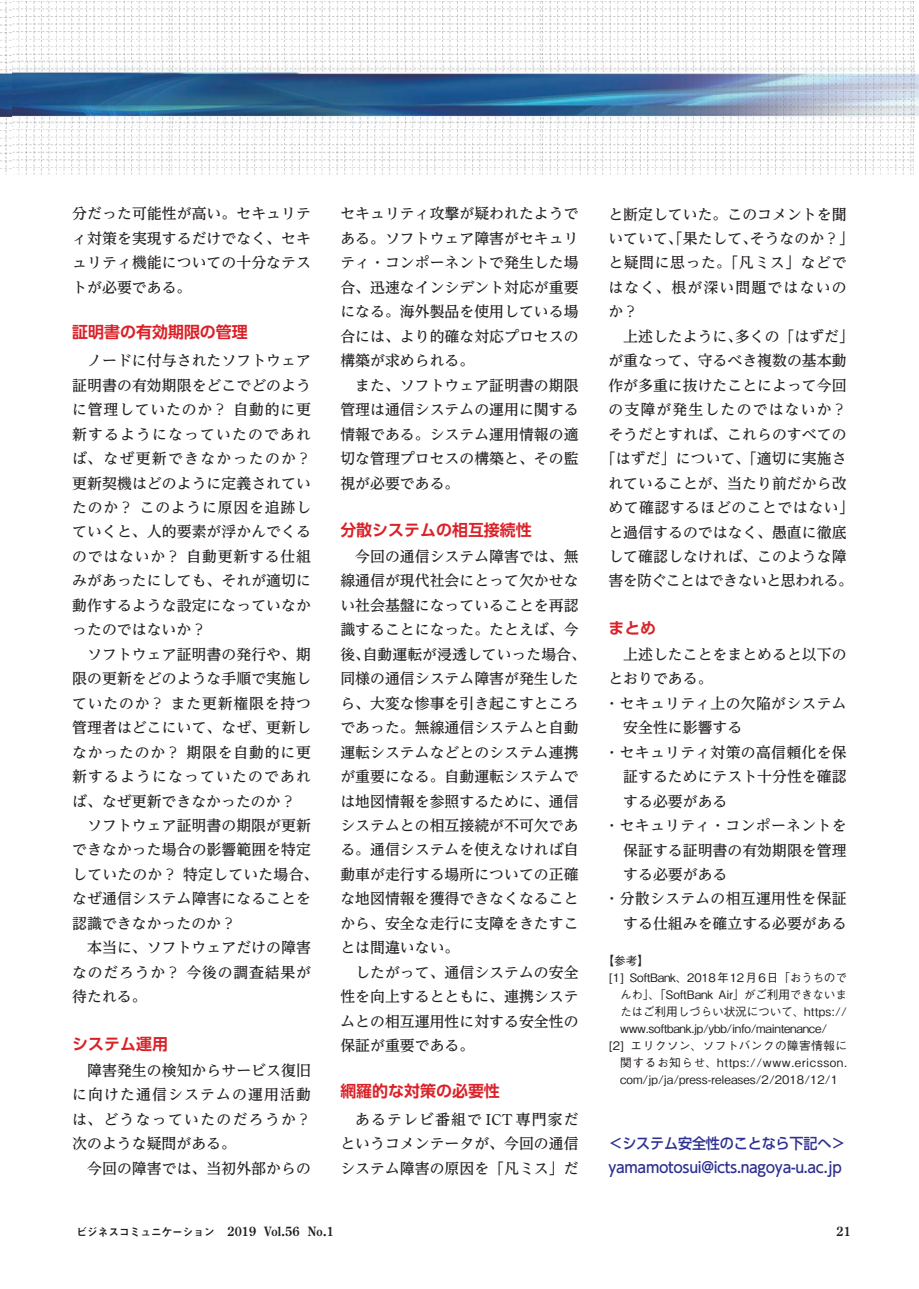
<style>
.page{position:relative;width:919px;height:1289px;background:#fff}
.page>*{position:absolute;margin:0;border:0;box-sizing:border-box;transform-origin:0 0}
.t1{font:700 15.9px "UD Shin Go Pro De";color:#da2128}
.t2{font:500 14.85px/24.5px "UD Reimin Pro";color:#231f20;text-align:justify}
.t3{font:500 14.85px/24.5px "UD Shin Go Pro";letter-spacing:-.02em;color:#2e3092;scale:.95 1}
.t4{font:500 14.85px "UD Reimin Pro";letter-spacing:-.035em;color:#231f20}
.t5{font:500 14.85px "UD Reimin Pro";letter-spacing:.035em;color:#231f20}
.t6{font:500 14.85px "UD Reimin Pro";letter-spacing:.02em;color:#231f20}
.t7{font:500 14.85px "UD Reimin Pro";letter-spacing:.075em;color:#231f20}
.t8{font:700 12.75px "Century Old Style";color:#231f20;scale:.85 1}
.t9{font:500 11.7px "Gothic BBB Pro";letter-spacing:-.01em;color:#231f20}
.t10{font:500 11.7px "Gothic BBB Pro";letter-spacing:.05em;color:#231f20}
.t11{font:500 11.7px "Gothic BBB Pro";letter-spacing:.03em;color:#231f20}
.s1{font-weight:400}
.s2{font-family:"Century Old Style";font-weight:400}
.s3{font-family:"Midashi Go Pro MB31";font-weight:400;font-size:10.65px}
</style>
<div class="page">
<img style="left:0;top:0;width:914px;height:174px">
<img style="left:0;top:60px;width:918px;height:67px">
<p class="t2" style="left:72px;top:201px;width:240px">分だった可能性が高い。セキュリティ対策を実現するだけでなく、セキュリティ機能についての十分なテストが必要である。</p>
<p class="t1" style="left:72px;top:319px;width:177px">証明書の有効期限の管理</p>
<p class="t2" style="left:72px;top:348px;width:240px;text-indent:15px">ノードに付与されたソフトウェア証明書の有効期限をどこでどのように管理していたのか<span class="s1">？</span>自動的に更新するようになっていたのであれば、なぜ更新できなかったのか<span class="s1">？</span>更新契機はどのように定義されていたのか<span class="s1">？</span>このように原因を追跡していくと、人的要素が浮かんでくるのではないか<span class="s1">？</span>自動更新する仕組みがあったにしても、それが適切に動作するような設定になっていなかったのではないか<span class="s1">？</span></p>
<p class="t2" style="left:72px;top:641px;width:240px;text-indent:15px">ソフトウェア証明書の発行や、期限の更新をどのような手順で実施していたのか<span class="s1">？</span>また更新権限を持つ管理者はどこにいて、なぜ、更新しなかったのか<span class="s1">？</span>期限を自動的に更新するようになっていたのであれば、なぜ更新できなかったのか<span class="s1">？</span></p>
<p class="t2" style="left:72px;top:812px;width:247px;text-align:left;text-indent:15px">ソフトウェア証明書の期限が更新できなかった場合の影響範囲を特定していたのか<span class="s1">？</span>特定していた場合、なぜ通信システム障害になることを認識できなかったのか<span class="s1">？</span></p>
<p class="t2" style="left:72px;top:935px;width:240px;text-indent:15px">本当に、ソフトウェアだけの障害なのだろうか<span class="s1">？</span>今後の調査結果が待たれる。</p>
<p class="t1" style="left:72px;top:1031px;width:97px">システム運用</p>
<p class="t2" style="left:72px;top:1057px;width:240px;text-indent:15px">障害発生の検知からサービス復旧に向けた通信システムの運用活動は、どうなっていたのだろうか<span class="s1">？</span>次のような疑問がある。</p>
<p class="t2" style="left:87px;top:1155px;width:225px">今回の障害では、当初外部からの</p>
<p class="t2" style="left:340px;top:201px;width:240px">セキュリティ攻撃が疑われたようである。ソフトウェア障害がセキュリティ<span class="s1">・</span>コンポーネントで発生した場合、迅速なインシデント対応が重要になる。海外製品を使用している場合には、より的確な対応プロセスの構築が求められる。</p>
<p class="t2" style="left:340px;top:372px;width:240px;text-indent:15px">また、ソフトウェア証明書の期限管理は通信システムの運用に関する情報である。システム運用情報の適切な管理プロセスの構築と、その監視が必要である。</p>
<p class="t1" style="left:340px;top:516px;width:193px">分散システムの相互接続性</p>
<p class="t2" style="left:340px;top:543px;width:247px;text-align:left;text-indent:15px">今回の通信システム障害では、無線通信が現代社会にとって欠かせない社会基盤になっていることを再認識することになった。たとえば、今後、自動運転が浸透していった場合、同様の通信システム障害が発生したら、大変な惨事を引き起こすところであった。無線通信システムと自動運転システムなどとのシステム連携が重要になる。自動運転システムでは地図情報を参照するために、通信システムとの相互接続が不可欠である。通信システムを使えなければ自動車が走行する場所についての正確な地図情報を獲得できなくなることから、安全な走行に支障をきたすことは間違いない。</p>
<p class="t2" style="left:340px;top:959px;width:240px;text-indent:15px">したがって、通信システムの安全性を向上するとともに、連携システムとの相互運用性に対する安全性の保証が重要である。</p>
<p class="t1" style="left:340px;top:1078px;width:161px">網羅的な対策の必要性</p>
<p class="t2" style="left:340px;top:1106px;width:240px;text-indent:15px">あるテレビ番組で <span class="s2">ICT</span> 専門家だというコメンテータが、今回の通信システム障害の原因を「凡ミス」だ</p>
<p class="t2" style="left:608px;top:201px;width:247px;text-align:left">と断定していた。このコメントを聞いていて、「果たして、そうなのか<span class="s1">？</span>」と疑問に思った。「凡ミス」などではなく、根が深い問題ではないのか<span class="s1">？</span></p>
<p class="t2" style="left:623px;top:323px;width:232px">上述したように、多くの「はずだ」</p>
<p class="t2" style="left:608px;top:348px;width:240px">が重なって、守るべき複数の基本動</p>
<p class="t2" style="left:608px;top:372px;width:240px">作が多重に抜けたことによって今回</p>
<p class="t7" style="left:608px;top:397px;width:240px">の支障が発生したのではないか<span class="s1">？</span></p>
<p class="t2" style="left:608px;top:421px;width:240px">そうだとすれば、これらのすべての</p>
<p class="t2" style="left:601px;top:446px;width:247px">「はずだ」について、「適切に実施さ</p>
<p class="t2" style="left:608px;top:470px;width:240px">れていることが、当たり前だから改</p>
<p class="t5" style="left:608px;top:495px;width:247px">めて確認するほどのことではない」</p>
<p class="t2" style="left:608px;top:519px;width:240px">と過信するのではなく、愚直に徹底</p>
<p class="t2" style="left:608px;top:544px;width:240px">して確認しなければ、このような障</p>
<p class="t4" style="left:608px;top:568px;width:246px">害を防ぐことはできないと思われる。</p>
<p class="t1" style="left:608px;top:614px;width:49px">まとめ</p>
<p class="t2" style="left:623px;top:641px;width:225px">上述したことをまとめると以下の</p>
<p class="t2" style="left:608px;top:666px;width:106px">とおりである。</p>
<p class="t2" style="left:604px;top:690px;width:243px"><span class="s1">・</span>セキュリティ上の欠陥がシステム</p>
<p class="t2" style="left:623px;top:715px;width:121px">安全性に影響する</p>
<p class="t2" style="left:604px;top:739px;width:243px"><span class="s1">・</span>セキュリティ対策の高信頼化を保</p>
<p class="t2" style="left:623px;top:764px;width:225px">証するためにテスト十分性を確認</p>
<p class="t2" style="left:623px;top:788px;width:106px">する必要がある</p>
<p class="t6" style="left:604px;top:813px;width:243px"><span class="s1">・</span>セキュリティ<span class="s1">・</span>コンポーネントを</p>
<p class="t2" style="left:623px;top:837px;width:225px">保証する証明書の有効期限を管理</p>
<p class="t2" style="left:623px;top:861px;width:106px">する必要がある</p>
<p class="t2" style="left:604px;top:886px;width:243px"><span class="s1">・</span>分散システムの相互運用性を保証</p>
<p class="t2" style="left:623px;top:910px;width:225px">する仕組みを確立する必要がある</p>
<p class="t9" style="left:602px;top:951px;width:48px">【参考】</p>
<p class="t9" style="left:608px;top:968px;width:240px">[1] SoftBank、2018年12月6日「おうちので</p>
<p class="t9" style="left:620px;top:985px;width:228px">んわ」、「SoftBank Air」がご利用できないま</p>
<p class="t9" style="left:620px;top:1002px;width:228px">たはご利用しづらい状況について、https://</p>
<p class="t9" style="left:620px;top:1019px;width:208px">www.softbank.jp/ybb/info/maintenance/</p>
<p class="t11" style="left:608px;top:1036px;width:240px">[2] エリクソン、ソフトバンクの障害情報に</p>
<p class="t10" style="left:620px;top:1053px;width:228px">関するお知らせ、https://www.ericsson.</p>
<p class="t9" style="left:620px;top:1070px;width:219px">com/jp/ja/press-releases/2/2018/12/1</p>
<p class="t3" style="left:608px;top:1130px;width:251px">＜システム安全性のことなら下記へ＞yamamotosui@icts.nagoya-u.ac.jp</p>
<p class="t8" style="left:77px;top:1223px;width:304px"><span class="s3">ビジネスコミュニケーション</span> 2019 Vol.56 No.1</p>
<p class="t8" style="left:836px;top:1223px;width:18px">21</p>
</div>
